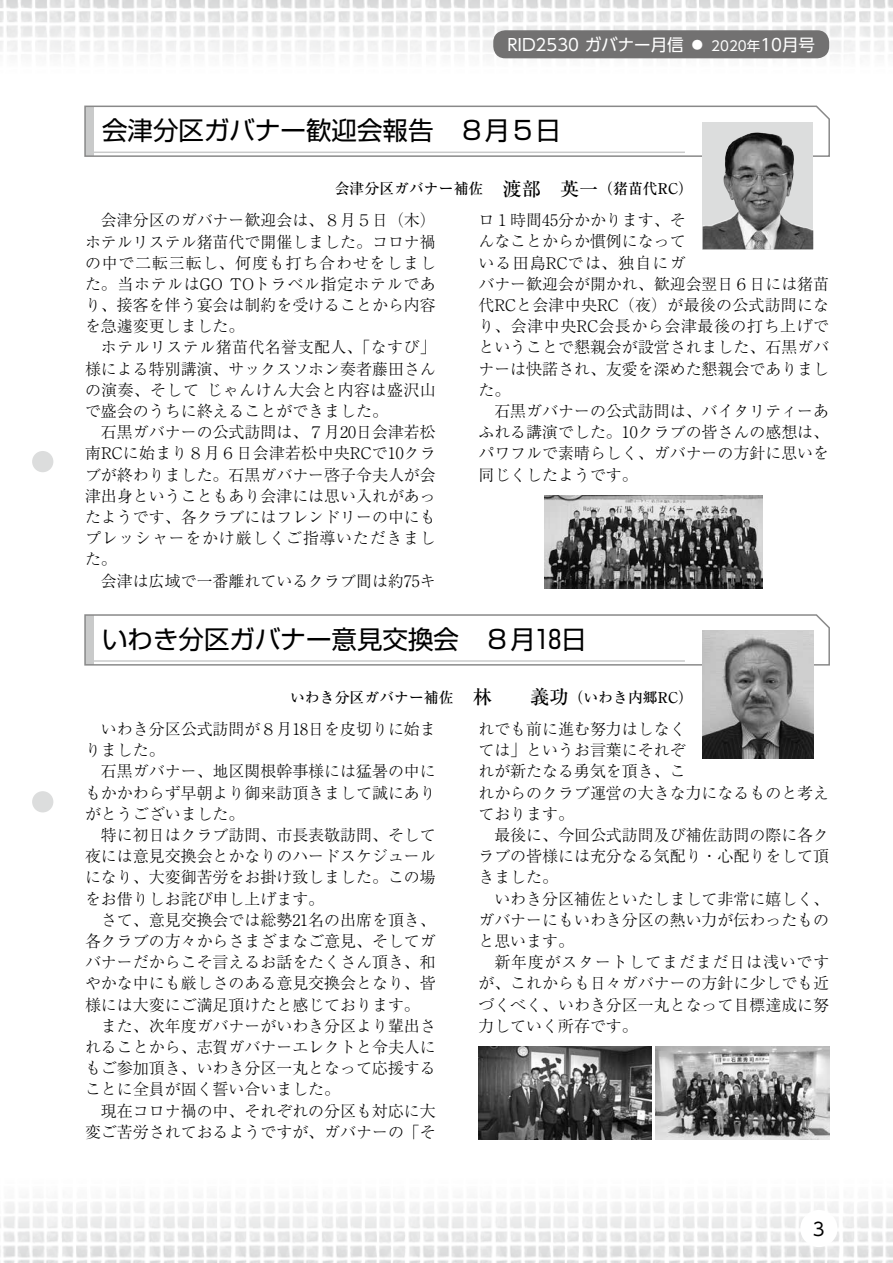
<style>
.page{position:relative;width:893px;height:1263px;background:#fff}
.page>*{position:absolute;margin:0;border:0;box-sizing:border-box;transform-origin:0 0}
.t1{font:25.5px "Shin Go Pr 5";color:#000}
.t2{font:18px "UD Shin Go Pro";color:#000}
.t3{font:16.5px "UD Shin Go Pro";color:#fff}
.t4{font:300 15.9px/21.1px "Ryumin Pr 5";color:#000;text-align:justify}
.t5{font:500 14.85px "Ryumin Pr 5";color:#000}
.s1{font-size:13.5px}
.s2{font-size:19.2px}
</style>
<div class="page">
<img style="left:0;top:0;width:893px;height:59px">
<img style="left:0;top:1202px;width:893px;height:61px">
<div style="left:800px;top:1210px;width:37px;height:37px;background:#fff;border-radius:50%"></div>
<div style="left:493px;top:30px;width:336px;height:28px;background:#727171;border-radius:12px"></div>
<svg style="left:84px;top:614px;width:746px;height:52px"></svg>
<hr style="left:94px;top:660px;width:591px;height:2px;background:#c9caca">
<svg style="left:84px;top:105px;width:746px;height:53px"></svg>
<hr style="left:94px;top:152px;width:591px;height:1px;background:#c9caca">
<img style="left:703px;top:631px;width:110px;height:127px">
<div style="left:703px;top:122px;width:110px;height:127px;background:#dcdddd"></div>
<img style="left:703px;top:132px;width:110px;height:117px">
<img style="left:545px;top:496px;width:218px;height:92px">
<img style="left:478px;top:1046px;width:174px;height:94px">
<img style="left:656px;top:1046px;width:173px;height:94px">
<div style="left:32px;top:451px;width:21px;height:21px;background:#dcdddd;border-radius:50%"></div>
<div style="left:32px;top:791px;width:21px;height:21px;background:#dcdddd;border-radius:50%"></div>
<p class="t3" style="left:507px;top:31px;width:309px">RID2530 ガバナー月信 ◦ <span class="s1">2020年</span>10月号</p>
<h1 class="t1" style="left:102px;top:110px;width:460px">会津分区ガバナー歓迎会報告　8 月5日</h1>
<p class="t5" style="left:335px;top:177px;width:360px">会津分区ガバナー補佐 <span class="s2">渡部 英一</span> （猪苗代RC）</p>
<p class="t4" style="left:85px;top:209px;width:352px;text-indent:16px">会津分区のガバナー歓迎会は、８月５日（木）ホテルリステル猪苗代で開催しました。コロナ禍の中で二転三転し、何度も打ち合わせをしました。当ホテルはGO TOトラベル指定ホテルであり、接客を伴う宴会は制約を受けることから内容を急遽変更しました。</p>
<p class="t4" style="left:85px;top:336px;width:352px;text-indent:16px">ホテルリステル猪苗代名誉支配人、「なすび」様による特別講演、サックスソホン奏者藤田さんの演奏、そして じゃんけん大会と内容は盛沢山で盛会のうちに終えることができました。</p>
<p class="t4" style="left:85px;top:420px;width:352px;text-indent:16px">石黒ガバナーの公式訪問は、７月20日会津若松南RCに始まり８月６日会津若松中央RCで10クラブが終わりました。石黒ガバナー啓子令夫人が会津出身ということもあり会津には思い入れがあったようです、各クラブにはフレンドリーの中にもプレッシャーをかけ厳しくご指導いただきました。</p>
<p class="t4" style="left:101px;top:569px;width:336px">会津は広域で一番離れているクラブ間は約75キ</p>
<p class="t4" style="left:478px;top:209px;width:352px;text-align:left">ロ１時間45分かかります、そ<br>んなことからか慣例になって<br>いる田島RCでは、独自にガ<br>バナー歓迎会が開かれ、歓迎会翌日６日には猪苗代RCと会津中央RC（夜）が最後の公式訪問になり、会津中央RC会長から会津最後の打ち上げでということで懇親会が設営されました、石黒ガバナーは快諾され、友愛を深めた懇親会でありました。</p>
<p class="t4" style="left:478px;top:399px;width:352px;text-indent:16px">石黒ガバナーの公式訪問は、バイタリティーあふれる講演でした。10クラブの皆さんの感想は、パワフルで素晴らしく、ガバナーの方針に思いを同じくしたようです。</p>
<h1 class="t1" style="left:102px;top:618px;width:486px">いわき分区ガバナー意見交換会　８月18日</h1>
<p class="t5" style="left:290px;top:685px;width:213px">いわき分区ガバナー補佐 <span class="s2">林　　</span></p>
<p class="t5" style="left:530px;top:685px;width:164px"><span class="s2">義功</span> （いわき内郷RC）</p>
<p class="t4" style="left:85px;top:717px;width:352px;text-indent:16px">いわき分区公式訪問が８月18日を皮切りに始まりました。</p>
<p class="t4" style="left:85px;top:760px;width:352px;text-indent:16px">石黒ガバナー、地区関根幹事様には猛暑の中にもかかわらず早朝より御来訪頂きまして誠にありがとうございました。</p>
<p class="t4" style="left:85px;top:823px;width:352px;text-indent:16px">特に初日はクラブ訪問、市長表敬訪問、そして夜には意見交換会とかなりのハードスケジュールになり、大変御苦労をお掛け致しました。この場をお借りしお詫び申し上げます。</p>
<p class="t4" style="left:85px;top:908px;width:352px;text-indent:16px">さて、意見交換会では総勢21名の出席を頂き、各クラブの方々からさまざまなご意見、そしてガバナーだからこそ言えるお話をたくさん頂き、和やかな中にも厳しさのある意見交換会となり、皆様には大変にご満足頂けたと感じております。</p>
<p class="t4" style="left:85px;top:1014px;width:352px;text-indent:16px">また、次年度ガバナーがいわき分区より輩出されることから、志賀ガバナーエレクトと令夫人にもご参加頂き、いわき分区一丸となって応援することに全員が固く誓い合いました。</p>
<p class="t4" style="left:85px;top:1099px;width:352px;text-align:right">現在コロナ禍の中、それぞれの分区も対応に大変ご苦労されておるようですが、ガバナーの「そ</p>
<p class="t4" style="left:478px;top:717px;width:352px;text-align:left">れでも前に進む努力はしなく<br>ては」というお言葉にそれぞ<br>れが新たなる勇気を頂き、こ<br>れからのクラブ運営の大きな力になるものと考えております。</p>
<p class="t4" style="left:478px;top:823px;width:352px;text-indent:16px">最後に、今回公式訪問及び補佐訪問の際に各クラブの皆様には充分なる気配り・心配りをして頂きました。</p>
<p class="t4" style="left:478px;top:887px;width:352px;text-indent:16px">いわき分区補佐といたしまして非常に嬉しく、ガバナーにもいわき分区の熱い力が伝わったものと思います。</p>
<p class="t4" style="left:478px;top:950px;width:352px;text-indent:16px">新年度がスタートしてまだまだ日は浅いですが、これからも日々ガバナーの方針に少しでも近づくべく、いわき分区一丸となって目標達成に努力していく所存です。</p>
<p class="t2" style="left:813px;top:1214px;width:13px">3</p>
</div>
